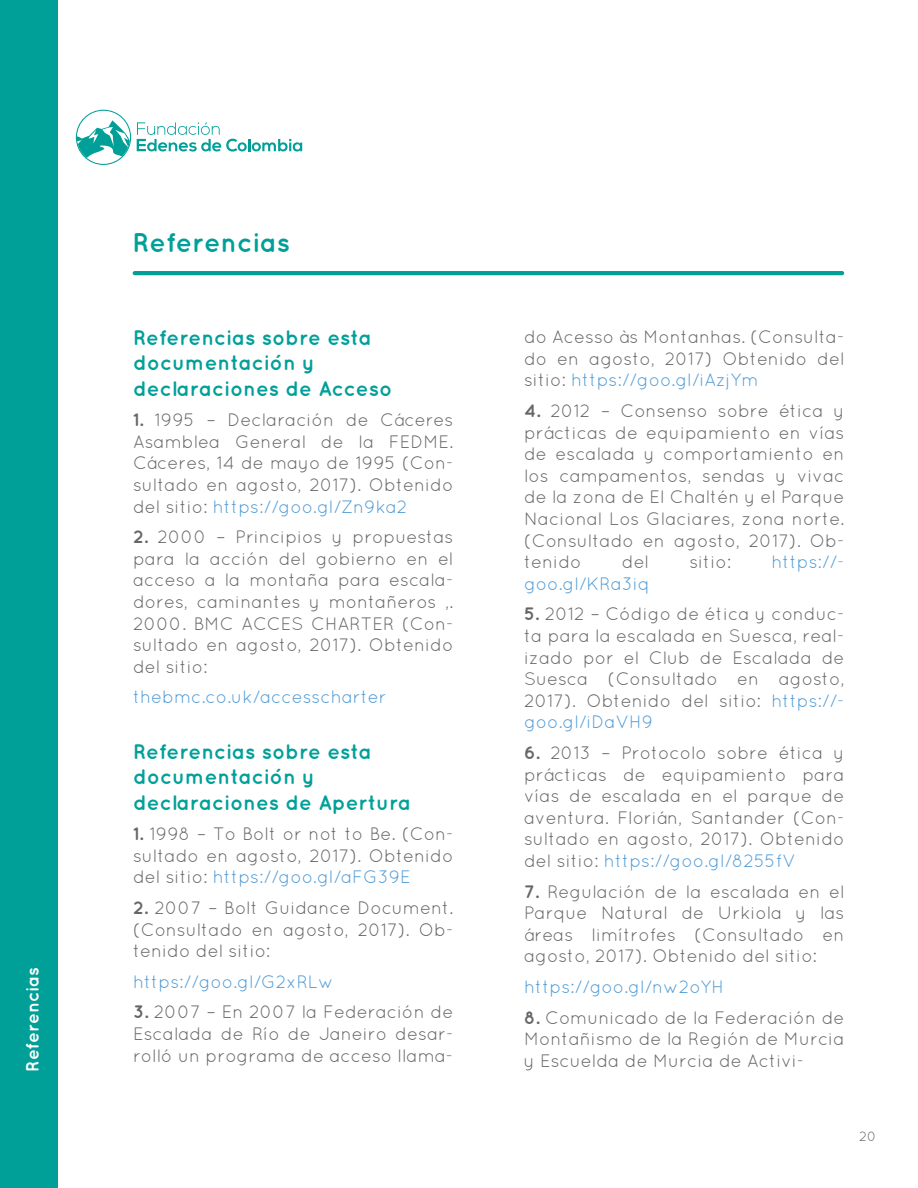
<style>
.page{position:relative;width:918px;height:1188px;background:#fff}
.page>*{position:absolute;margin:0;border:0;box-sizing:border-box;transform-origin:0 0}
.t1{font:700 27px "Quicksand";color:#00a099}
.t2{font:700 21px/25.2px "Quicksand";color:#00a099}
.t3{font:18px/21.6px "Quicksand";color:#666;text-align:justify}
.t4{font:18px "Quicksand";color:#509bd5}
.t5{font:700 18px "Quicksand";color:#fff}
.t6{font:13.5px "Quicksand";color:#666}
.s1{font-weight:700}
.s2{color:#509bd5}
</style>
<div class="page">
<div style="left:0;top:0;width:58px;height:1188px;background:#00a099"></div>
<hr style="left:133px;top:271px;width:711px;height:4px;background:#00a099;border-radius:2px">
<svg style="left:76px;top:110px;width:55px;height:55px"></svg>
<svg style="left:137px;top:122px;width:165px;height:30px"></svg>
<p class="t5" style="left:22px;top:1072px;width:106px;rotate:-90deg">Referencias</p>
<h1 class="t1" style="left:133px;top:227px;width:159px">Referencias</h1>
<p class="t2" style="left:133px;top:325px;width:261px">Referencias sobre esta documentación y declaraciones de Acceso</p>
<p class="t3" style="left:133px;top:409px;width:322px"><span class="s1">1.</span> 1995 – Declaración de Cáceres Asamblea General de la FEDME.<br>Cáceres, 14 de mayo de 1995 (Con&shy;sultado en agosto, 2017). Obtenido del sitio: <span class="s2">https://goo.gl/Zn9ka2</span></p>
<p class="t3" style="left:133px;top:526px;width:322px"><span class="s1">2.</span> 2000 – Principios y propuestas para la acción del gobierno en el acceso a la montaña para escala&shy;dores, caminantes y montañeros ,.<br>2000. BMC ACCES CHARTER (Con&shy;sultado en agosto, 2017). Obtenido del sitio:</p>
<p class="t4" style="left:133px;top:687px;width:255px">thebmc.co.uk/accesscharter</p>
<p class="t2" style="left:133px;top:739px;width:280px">Referencias sobre esta documentación y declaraciones de Apertura</p>
<p class="t3" style="left:133px;top:823px;width:322px"><span class="s1">1.</span> 1998 – To Bolt or not to Be. (Con&shy;sultado en agosto, 2017). Obtenido del sitio: <span class="s2">https://goo.gl/aFG39E</span></p>
<p class="t3" style="left:133px;top:897px;width:322px"><span class="s1">2.</span> 2007 – Bolt Guidance Document. (Consultado en agosto, 2017). Ob&shy;tenido del sitio:</p>
<p class="t4" style="left:133px;top:971px;width:202px">https://goo.gl/G2xRLw</p>
<p class="t3" style="left:133px;top:1001px;width:322px"><span class="s1">3.</span> 2007 – En 2007 la Federación de Escalada de Río de Janeiro desar&shy;rolló un programa de acceso llama-</p>
<p class="t3" style="left:524px;top:326px;width:322px">do Acesso às Montanhas. (Consulta&shy;do en agosto, 2017) Obtenido del sitio: <span class="s2">https://goo.gl/iAzjYm</span></p>
<p class="t3" style="left:524px;top:400px;width:322px"><span class="s1">4.</span> 2012 – Consenso sobre ética y prácticas de equipamiento en vías de escalada y comportamiento en los campamentos, sendas y vivac de la zona de El Chaltén y el Parque Nacional Los Glaciares, zona norte. (Consultado en agosto, 2017). Ob&shy;tenido</p>
<p class="t3" style="left:622px;top:551px;width:29px">del</p>
<p class="t3" style="left:689px;top:551px;width:43px">sitio:</p>
<p class="t4" style="left:771px;top:551px;width:75px">https://-</p>
<p class="t4" style="left:524px;top:573px;width:127px">goo.gl/KRa3iq</p>
<p class="t3" style="left:524px;top:603px;width:322px"><span class="s1">5.</span> 2012 – Código de ética y conduc&shy;ta para la escalada en Suesca, real&shy;izado por el Club de Escalada de Suesca (Consultado en agosto, 2017). Obtenido del sitio: <span class="s2">https://- goo.gl/iDaVH9</span></p>
<p class="t3" style="left:524px;top:742px;width:322px"><span class="s1">6.</span> 2013 – Protocolo sobre ética y prácticas de equipamiento para vías de escalada en el parque de aventura. Florián, Santander (Con&shy;sultado en agosto, 2017). Obtenido del sitio: <span class="s2">https://goo.gl/8255fV</span></p>
<p class="t3" style="left:524px;top:880px;width:322px"><span class="s1">7.</span> Regulación de la escalada en el Parque Natural de Urkiola y las áreas limítrofes (Consultado en agosto, 2017). Obtenido del sitio:</p>
<p class="t4" style="left:524px;top:976px;width:202px">https://goo.gl/nw2oYH</p>
<p class="t3" style="left:524px;top:1006px;width:322px"><span class="s1">8.</span> Comunicado de la Federación de Montañismo de la Región de Murcia y Escuelda de Murcia de Activi-</p>
<p class="t6" style="left:859px;top:1129px;width:19px">20</p>
</div>
